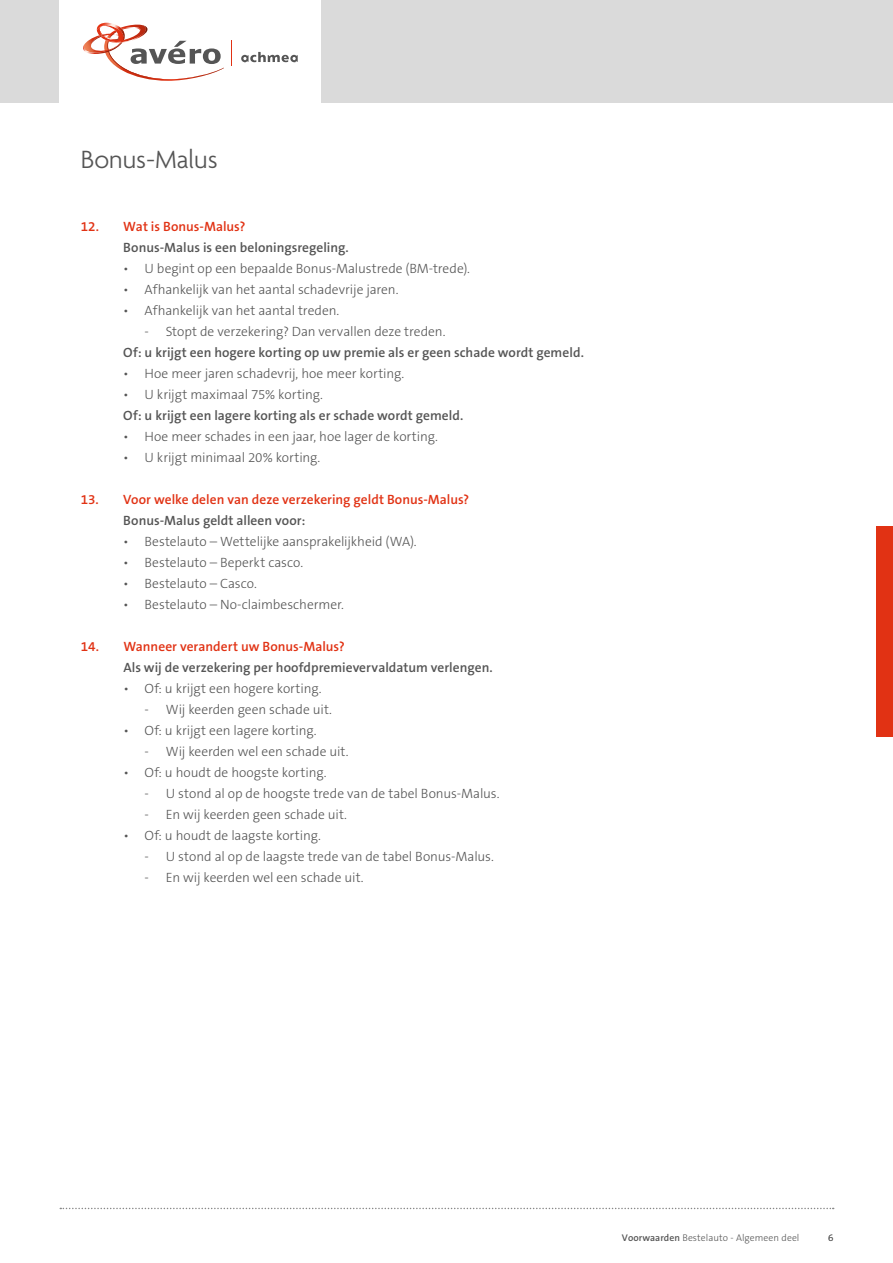
<style>
.page{position:relative;width:893px;height:1263px;background:#fff}
.page>*{position:absolute;margin:0;border:0;box-sizing:border-box;transform-origin:0 0}
.t1{font:300 27px "Agenda";color:#555}
.t2{font:300 13.5px "The Sans B3";letter-spacing:-.005em;color:#555}
.t3{font:600 13.5px "The Sans B6";letter-spacing:.005em;color:#555}
.t4{font:600 13.5px "The Sans B6";color:#e13214}
.t5{font:300 9.75px "The Sans B3";letter-spacing:.005em;color:#555}
.s1{font-family:"The Sans B6";font-weight:600}
</style>
<div class="page">
<div style="left:0;top:0;width:893px;height:103px;background:#dadada"></div>
<div style="left:60px;top:0;width:261px;height:103px;background:#fff"></div>
<svg style="left:241px;top:52px;width:57px;height:10px"></svg>
<svg style="left:83px;top:22px;width:141px;height:59px"></svg>
<svg style="left:231px;top:41px;width:1px;height:25px"></svg>
<svg style="left:60px;top:1208px;width:774px;height:1px"></svg>
<div style="left:876px;top:526px;width:17px;height:211px;background:#e13214"></div>
<h1 class="t1" style="left:81px;top:145px;width:138px">Bonus-Malus</h1>
<p class="t4" style="left:81px;top:219px;width:166px">12. Wat is Bonus-Malus?</p>
<p class="t3" style="left:123px;top:240px;width:227px">Bonus-Malus is een beloningsregeling.</p>
<p class="t2" style="left:123px;top:262px;width:348px">• U begint op een bepaalde Bonus-Malustrede (BM-trede).</p>
<p class="t2" style="left:123px;top:283px;width:277px">• Afhankelijk van het aantal schadevrije jaren.</p>
<p class="t2" style="left:123px;top:304px;width:218px">• Afhankelijk van het aantal treden.</p>
<p class="t2" style="left:145px;top:325px;width:302px">- Stopt de verzekering? Dan vervallen deze treden.</p>
<p class="t3" style="left:123px;top:345px;width:462px">Of: u krijgt een hogere korting op uw premie als er geen schade wordt gemeld.</p>
<p class="t2" style="left:123px;top:367px;width:282px">• Hoe meer jaren schadevrij, hoe meer korting.</p>
<p class="t2" style="left:123px;top:388px;width:201px">• U krijgt maximaal 75% korting.</p>
<p class="t3" style="left:123px;top:408px;width:341px">Of: u krijgt een lagere korting als er schade wordt gemeld.</p>
<p class="t2" style="left:123px;top:430px;width:316px">• Hoe meer schades in een jaar, hoe lager de korting.</p>
<p class="t2" style="left:123px;top:451px;width:199px">• U krijgt minimaal 20% korting.</p>
<p class="t4" style="left:81px;top:492px;width:390px">13. Voor welke delen van deze verzekering geldt Bonus-Malus?</p>
<p class="t3" style="left:123px;top:513px;width:184px">Bonus-Malus geldt alleen voor:</p>
<p class="t2" style="left:123px;top:535px;width:295px">• Bestelauto – Wettelijke aansprakelijkheid (WA).</p>
<p class="t2" style="left:123px;top:556px;width:181px">• Bestelauto – Beperkt casco.</p>
<p class="t2" style="left:123px;top:577px;width:135px">• Bestelauto – Casco.</p>
<p class="t2" style="left:123px;top:598px;width:222px">• Bestelauto – No-claimbeschermer.</p>
<p class="t4" style="left:81px;top:639px;width:266px">14. Wanneer verandert uw Bonus-Malus?</p>
<p class="t3" style="left:123px;top:660px;width:371px">Als wij de verzekering per hoofdpremievervaldatum verlengen.</p>
<p class="t2" style="left:123px;top:682px;width:200px">• Of: u krijgt een hogere korting.</p>
<p class="t2" style="left:145px;top:703px;width:189px">- Wij keerden geen schade uit.</p>
<p class="t2" style="left:123px;top:724px;width:195px">• Of: u krijgt een lagere korting.</p>
<p class="t2" style="left:145px;top:745px;width:205px">- Wij keerden wel een schade uit.</p>
<p class="t2" style="left:123px;top:766px;width:205px">• Of: u houdt de hoogste korting.</p>
<p class="t2" style="left:145px;top:787px;width:356px">- U stond al op de hoogste trede van de tabel Bonus-Malus.</p>
<p class="t2" style="left:145px;top:808px;width:204px">- En wij keerden geen schade uit.</p>
<p class="t2" style="left:123px;top:829px;width:199px">• Of: u houdt de laagste korting.</p>
<p class="t2" style="left:145px;top:850px;width:351px">- U stond al op de laagste trede van de tabel Bonus-Malus.</p>
<p class="t2" style="left:145px;top:871px;width:221px">- En wij keerden wel een schade uit.</p>
<p class="t5" style="left:622px;top:1233px;width:179px"><span class="s1">Voorwaarden</span> Bestelauto - Algemeen deel</p>
<p class="t5" style="left:828px;top:1233px;width:7px">6</p>
</div>
